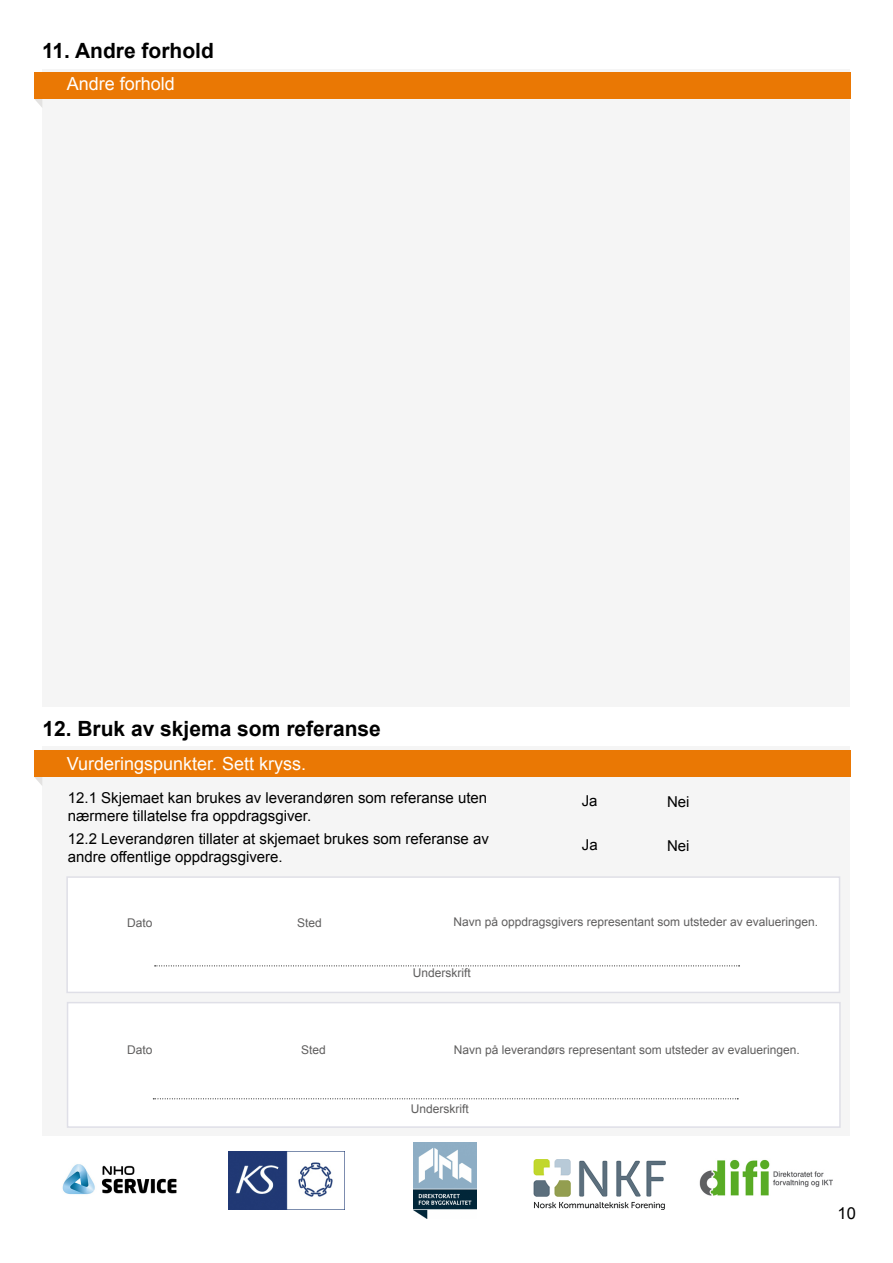
<style>
.page{position:relative;width:893px;height:1263px;background:#fff}
.page>*{position:absolute;margin:0;border:0;box-sizing:border-box;transform-origin:0 0}
.t1{font:700 21px "Arial";color:#000}
.t2{font:18px "Arial";color:#fff}
.t3{font:16.5px "Arial";color:#000}
.t4{font:15px/18px "Arial";color:#000}
.t5{font:12px "Arial";color:#5f5e5e}
</style>
<div class="page">
<div style="left:42px;top:69px;width:808px;height:638px;background:#f5f5f5"></div>
<svg style="left:35px;top:99px;width:7px;height:8px"></svg>
<div style="left:34px;top:72px;width:816px;height:27px;background:#ea7804"></div>
<img style="left:699px;top:1159px;width:134px;height:37px">
<img style="left:62px;top:1164px;width:115px;height:31px">
<img style="left:413px;top:1142px;width:63px;height:77px">
<img style="left:533px;top:1159px;width:133px;height:51px">
<div style="left:42px;top:746px;width:808px;height:389px;background:#f5f5f5"></div>
<div style="left:66px;top:876px;width:774px;height:117px;background:#fff;border:2px solid #dfdfe7"></div>
<div style="left:67px;top:1002px;width:774px;height:126px;background:#fff;border:2px solid #dfdfe7"></div>
<svg style="left:155px;top:965px;width:585px;height:1px"></svg>
<svg style="left:153px;top:1098px;width:585px;height:1px"></svg>
<svg style="left:35px;top:777px;width:7px;height:8px"></svg>
<div style="left:34px;top:750px;width:816px;height:27px;background:#ea7804"></div>
<img style="left:228px;top:1151px;width:117px;height:59px">
<h1 class="t1" style="left:42px;top:36px;width:173px">11. Andre forhold</h1>
<p class="t2" style="left:67px;top:71px;width:110px">Andre forhold</p>
<h1 class="t1" style="left:42px;top:715px;width:340px">12. Bruk av skjema som referanse</h1>
<p class="t2" style="left:67px;top:752px;width:241px">Vurderingspunkter. Sett kryss.</p>
<p class="t4" style="left:68px;top:789px;width:421px">12.1 Skjemaet kan brukes av leverandøren som referanse uten nærmere tillatelse fra oppdragsgiver.</p>
<p class="t4" style="left:68px;top:830px;width:423px">12.2 Leverandøren tillater at skjemaet brukes som referanse av andre offentlige oppdragsgivere.</p>
<p class="t4" style="left:582px;top:792px;width:17px">Ja</p>
<p class="t4" style="left:667px;top:793px;width:24px">Nei</p>
<p class="t4" style="left:582px;top:836px;width:17px">Ja</p>
<p class="t4" style="left:667px;top:836px;width:24px">Nei</p>
<p class="t5" style="left:127px;top:915px;width:27px">Dato</p>
<p class="t5" style="left:297px;top:915px;width:26px">Sted</p>
<p class="t5" style="left:453px;top:914px;width:366px">Navn på oppdragsgivers representant som utsteder av evalueringen.</p>
<p class="t5" style="left:413px;top:965px;width:60px">Underskrift</p>
<p class="t5" style="left:127px;top:1042px;width:27px">Dato</p>
<p class="t5" style="left:301px;top:1042px;width:26px">Sted</p>
<p class="t5" style="left:454px;top:1042px;width:348px">Navn på leverandørs representant som utsteder av evalueringen.</p>
<p class="t5" style="left:411px;top:1101px;width:60px">Underskrift</p>
<p class="t3" style="left:837px;top:1203px;width:20px">10</p>
</div>
